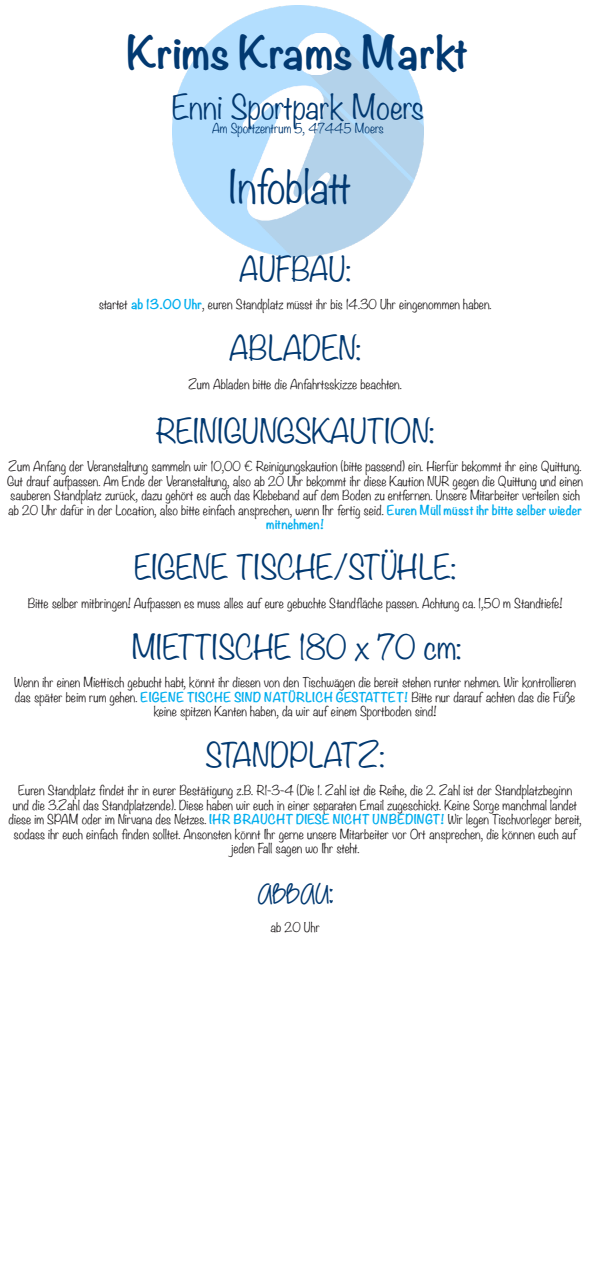
<style>
.page{position:relative;width:596px;height:1276px;background:#fff}
.page>*{position:absolute;margin:0;border:0;box-sizing:border-box;transform-origin:0 0}
.t1{font:300 40.8px "Noteworthy";letter-spacing:-.015em;color:#023971}
.t2{font:700 40.6px "Noteworthy";color:#023971}
.t3{font:300 30px "Noteworthy";color:#023971}
.t4{font:30px "Daddys Girl";color:#023971}
.t5{font:300 12px/14.4px "Noteworthy";color:#231f20;text-align:center}
.t6{font:300 12px "Noteworthy";color:#023971}
.s1{font-weight:700;color:#00aeef}
</style>
<div class="page">
<img style="left:172px;top:6px;width:251px;height:250px">
<h2 class="t2" style="left:127px;top:17px;width:343px">Krims Krams Markt</h2>
<h3 class="t3" style="left:171px;top:80px;width:254px">Enni Sportpark Moers</h3>
<p class="t6" style="left:212px;top:118px;width:173px">Am Sportzentrum 5, 47445 Moers</p>
<h1 class="t1" style="left:229px;top:151px;width:124px">Infoblatt</h1>
<h3 class="t3" style="left:239px;top:242px;width:113px">AUFBAU:</h3>
<p class="t5" style="left:99px;top:297px;width:394px">startet <span class="s1">ab 13.00 Uhr</span>, euren Standplatz müsst ihr bis 14.30 Uhr eingenommen haben.</p>
<h3 class="t3" style="left:229px;top:321px;width:133px">ABLADEN:</h3>
<p class="t5" style="left:188px;top:376px;width:215px">Zum Abladen bitte die Anfahrtsskizze beachten.</p>
<h3 class="t3" style="left:155px;top:404px;width:280px">REINIGUNGSKAUTION:</h3>
<p class="t5" style="left:7px;top:459px;width:577px">Zum Anfang der Veranstaltung sammeln wir 10,00 € Reinigungskaution (bitte passend) ein. Hierfür bekommt ihr eine Quittung.<br>Gut drauf aufpassen. Am Ende der Veranstaltung, also ab 20 Uhr bekommt ihr diese Kaution NUR gegen die Quittung und einen sauberen Standplatz zurück, dazu gehört es auch das Klebeband auf dem Boden zu entfernen. Unsere Mitarbeiter verteilen sich ab 20 Uhr dafür in der Location, also bitte einfach ansprechen, wenn Ihr fertig seid. <span class="s1">Euren Müll müsst ihr bitte selber wieder mitnehmen!</span></p>
<h3 class="t3" style="left:134px;top:541px;width:323px">EIGENE TISCHE/STÜHLE:</h3>
<p class="t5" style="left:28px;top:596px;width:536px">Bitte selber mitbringen! Aufpassen es muss alles auf eure gebuchte Standfläche passen. Achtung ca. 1,50 m Standtiefe!</p>
<h3 class="t3" style="left:132px;top:620px;width:331px">MIETTISCHE 180 x 70 cm:</h3>
<p class="t5" style="left:14px;top:675px;width:563px">Wenn ihr einen Miettisch gebucht habt, könnt ihr diesen von den Tischwägen die bereit stehen runter nehmen. Wir kontrollieren das später beim rum gehen. <span class="s1">EIGENE TISCHE SIND NATÜRLICH GESTATTET!</span> Bitte nur darauf achten das die Füße keine spitzen Kanten haben, da wir auf einem Sportboden sind!</p>
<h3 class="t3" style="left:205px;top:728px;width:180px">STANDPLATZ:</h3>
<p class="t5" style="left:9px;top:783px;width:574px">Euren Standplatz findet ihr in eurer Bestätigung z.B. R1-3-4 (Die 1. Zahl ist die Reihe, die 2. Zahl ist der Standplatzbeginn und die 3.Zahl das Standplatzende). Diese haben wir euch in einer separaten Email zugeschickt. Keine Sorge manchmal landet diese im SPAM oder im Nirvana des Netzes. <span class="s1">IHR BRAUCHT DIESE NICHT UNBEDINGT!</span> Wir legen Tischvorleger bereit, sodass ihr euch einfach finden solltet. Ansonsten könnt Ihr gerne unsere Mitarbeiter vor Ort ansprechen, die können euch auf jeden Fall sagen wo Ihr steht.</p>
<h3 class="t4" style="left:257px;top:879px;width:78px">ABBAU:</h3>
<p class="t5" style="left:270px;top:920px;width:51px">ab 20 Uhr</p>
</div>
